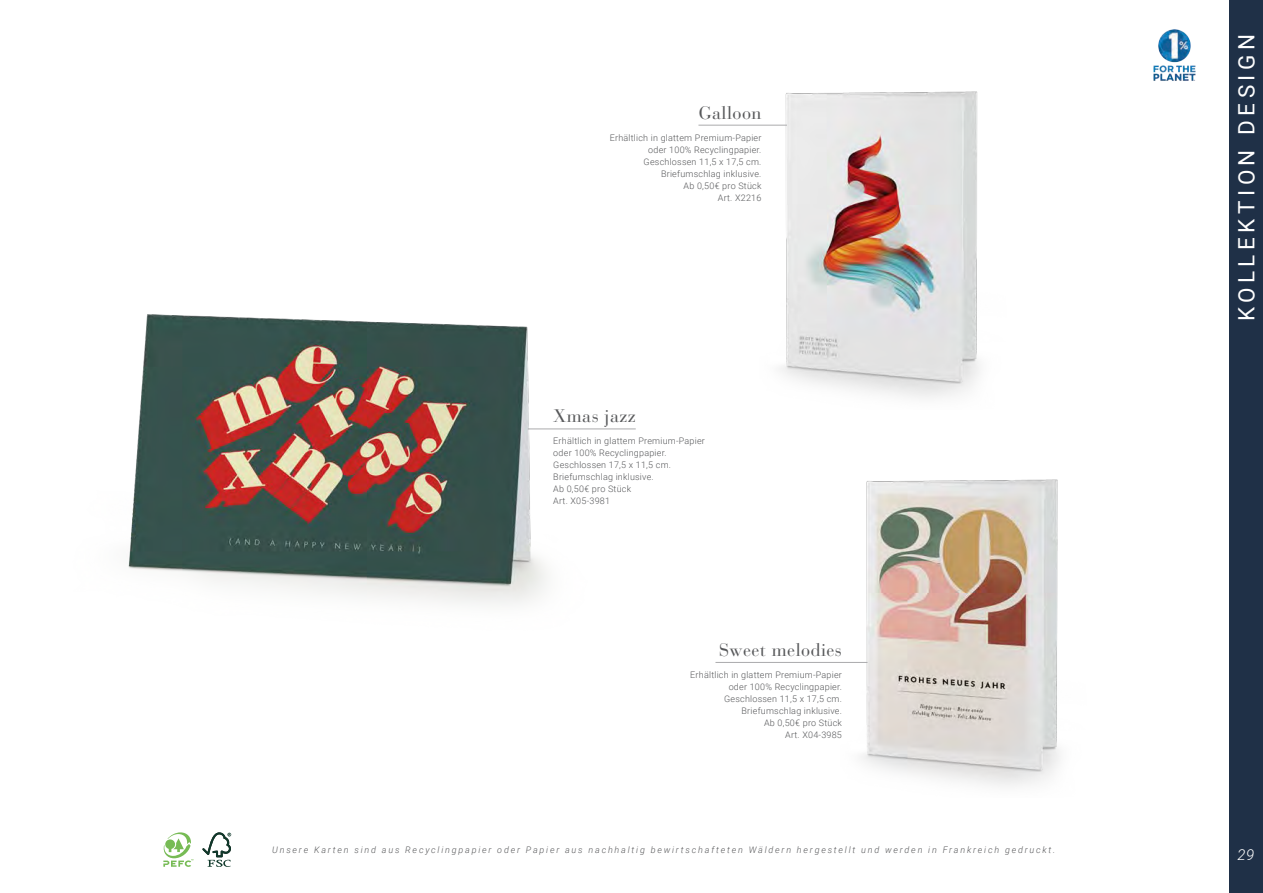
<style>
.page{position:relative;width:1263px;height:893px;background:#fff}
.page>*{position:absolute;margin:0;border:0;box-sizing:border-box;transform-origin:0 0}
.t1{font:22.5px "Roboto";letter-spacing:.2em;color:#fff}
.t2{font:18px "Bauer Bodoni Std 1";letter-spacing:.025em;color:#57585a}
.t3{font:italic 300 15px "Roboto";color:#fff}
.t4{font:300 9px "Roboto";letter-spacing:.025em;color:#57585a}
.t5{font:italic 300 9px "Roboto";letter-spacing:.2em;color:#57585a}
</style>
<div class="page">
<img style="left:698px;top:91px;width:281px;height:307px">
<img style="left:861px;top:479px;width:199px;height:307px">
<img style="left:128px;top:314px;width:489px;height:290px">
<hr style="left:715px;top:662px;width:152px;height:1px;background:#aaaaac">
<hr style="left:698px;top:125px;width:89px;height:1px;background:#aaaaac">
<hr style="left:528px;top:429px;width:108px;height:1px;background:#aaaaac">
<svg style="left:202px;top:832px;width:29px;height:35px"></svg>
<svg style="left:163px;top:832px;width:30px;height:35px"></svg>
<div style="left:1229px;top:0;width:34px;height:893px;background:#1f3047"></div>
<img style="left:1153px;top:29px;width:43px;height:52px">
<p class="t2" style="left:699px;top:102px;width:64px">Galloon</p>
<p class="t4" style="left:610px;top:131px;width:153px">Erhältlich in glattem Premium-Papier</p>
<p class="t4" style="left:648px;top:143px;width:115px">oder 100% Recyclingpapier.</p>
<p class="t4" style="left:644px;top:155px;width:119px">Geschlossen 11,5 x 17,5 cm.</p>
<p class="t4" style="left:661px;top:167px;width:102px">Briefumschlag inklusive.</p>
<p class="t4" style="left:684px;top:179px;width:79px">Ab 0,50€ pro Stück</p>
<p class="t4" style="left:718px;top:191px;width:45px">Art. X2216</p>
<p class="t2" style="left:553px;top:405px;width:84px">Xmas jazz</p>
<p class="t4" style="left:553px;top:434px;width:153px">Erhältlich in glattem Premium-Papier</p>
<p class="t4" style="left:553px;top:446px;width:115px">oder 100% Recyclingpapier.</p>
<p class="t4" style="left:553px;top:458px;width:119px">Geschlossen 17,5 x 11,5 cm.</p>
<p class="t4" style="left:553px;top:470px;width:102px">Briefumschlag inklusive.</p>
<p class="t4" style="left:553px;top:482px;width:79px">Ab 0,50€ pro Stück</p>
<p class="t4" style="left:553px;top:494px;width:58px">Art. X05-3981</p>
<p class="t2" style="left:719px;top:639px;width:124px">Sweet melodies</p>
<p class="t4" style="left:690px;top:668px;width:153px">Erhältlich in glattem Premium-Papier</p>
<p class="t4" style="left:729px;top:680px;width:115px">oder 100% Recyclingpapier.</p>
<p class="t4" style="left:724px;top:692px;width:119px">Geschlossen 11,5 x 17,5 cm.</p>
<p class="t4" style="left:741px;top:704px;width:102px">Briefumschlag inklusive.</p>
<p class="t4" style="left:764px;top:716px;width:79px">Ab 0,50€ pro Stück</p>
<p class="t4" style="left:785px;top:728px;width:58px">Art. X04-3985</p>
<h1 class="t1" style="left:1231px;top:321px;width:289px;rotate:-90deg">KOLLEKTION DESIGN</h1>
<p class="t5" style="left:272px;top:843px;width:785px">Unsere Karten sind aus Recyclingpapier oder Papier aus nachhaltig bewirtschafteten Wäldern hergestellt und werden in Frankreich gedruckt.</p>
<h3 class="t3" style="left:1238px;top:844px;width:18px">29</h3>
</div>
